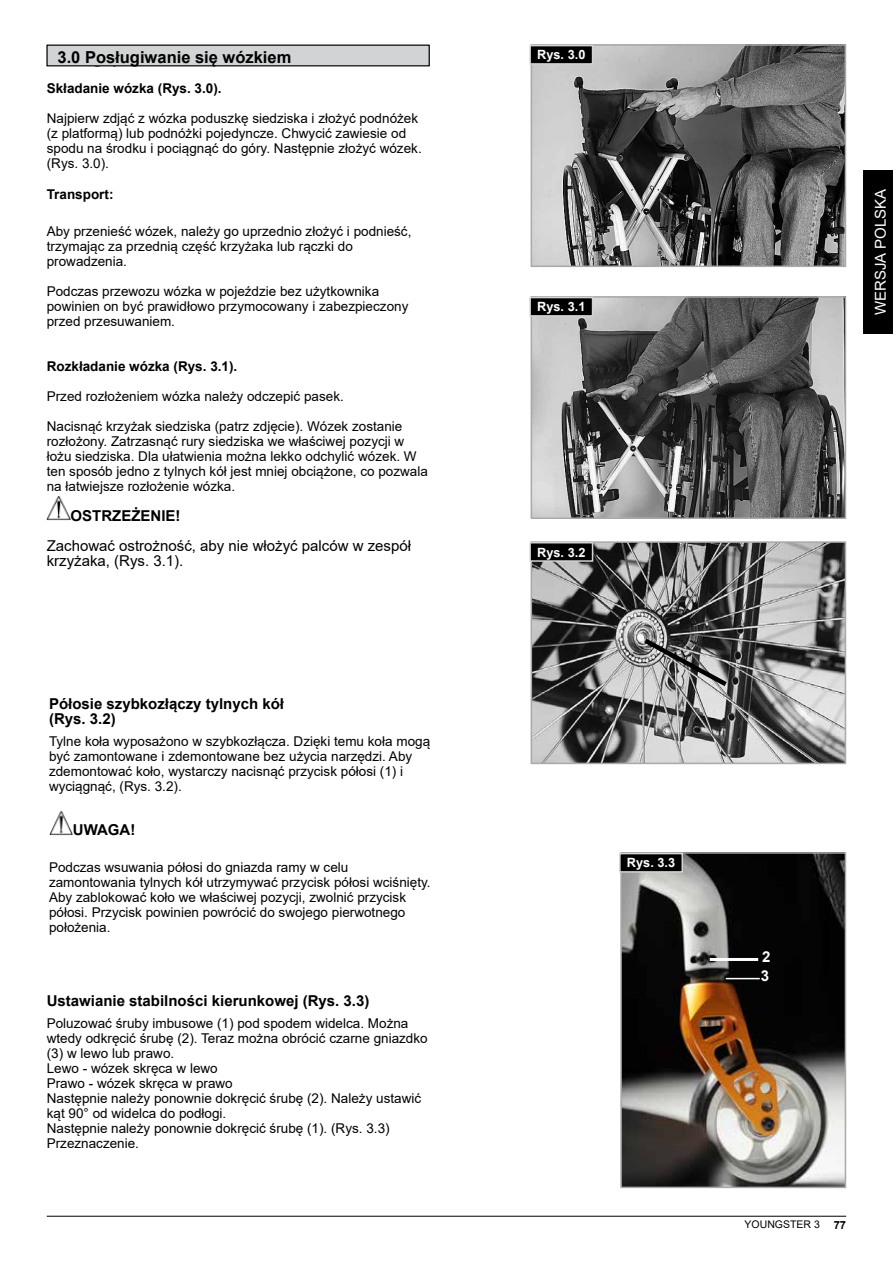
<style>
.page{position:relative;width:893px;height:1263px;background:#fff}
.page>*{position:absolute;margin:0;border:0;box-sizing:border-box;transform-origin:0 0}
.t1{font:700 16.5px "Arial";color:#000}
.t2{font:700 15px/15px "Arial";color:#000}
.t3{font:15px/15px "Arial";color:#000}
.t4{font:15px "Arial";color:#fff}
.t5{font:700 15px/19.5px "Arial";color:#fff}
.t6{font:13.5px/15px "Arial";color:#000}
.t7{font:700 13.5px "Arial";color:#000}
.t8{font:700 12.75px "Arial";color:#fff}
.t9{font:10.5px "Arial";color:#000}
.s1{font-weight:700;font-size:11.25px}
</style>
<div class="page">
<div style="left:863px;top:170px;width:30px;height:164px;background:#000"></div>
<hr style="left:47px;top:1216px;width:799px;height:1px;background:#000">
<img style="left:47px;top:496px;width:24px;height:25px">
<div style="left:47px;top:45px;width:382px;height:21px;background:#d1d3d4"></div>
<div style="left:47px;top:45px;width:382px;height:21px;border:1px solid #000"></div>
<img style="left:49px;top:811px;width:24px;height:24px">
<img style="left:534px;top:299px;width:309px;height:217px">
<div style="left:531px;top:296px;width:315px;height:223px;border:2px solid #a7a9ac"></div>
<div style="left:530px;top:298px;width:63px;height:18px;background:#000"></div>
<div style="left:529px;top:297px;width:64px;height:20px;border:2px solid #d1d3d4"></div>
<img style="left:534px;top:47px;width:309px;height:217px">
<div style="left:531px;top:44px;width:315px;height:223px;border:2px solid #a7a9ac"></div>
<div style="left:530px;top:46px;width:63px;height:18px;background:#000"></div>
<div style="left:529px;top:45px;width:64px;height:20px;border:2px solid #d1d3d4"></div>
<img style="left:534px;top:544px;width:309px;height:217px">
<div style="left:531px;top:541px;width:315px;height:223px;border:2px solid #a7a9ac"></div>
<div style="left:530px;top:543px;width:63px;height:18px;background:#000"></div>
<div style="left:529px;top:542px;width:64px;height:20px;border:2px solid #d1d3d4"></div>
<svg style="left:639px;top:635px;width:93px;height:55px;background:#7a7a7a"></svg>
<img style="left:623px;top:855px;width:220px;height:330px">
<div style="left:620px;top:852px;width:226px;height:336px;border:2px solid #a7a9ac"></div>
<div style="left:620px;top:853px;width:62px;height:19px;background:#000"></div>
<div style="left:619px;top:853px;width:64px;height:20px;border:2px solid #d1d3d4"></div>
<hr style="left:710px;top:958px;width:48px;height:3px;background:#fff">
<hr style="left:726px;top:978px;width:34px;height:1px;background:#fff">
<p class="t1" style="left:58px;top:46px;width:235px">3.0 Posługiwanie się wózkiem</p>
<p class="t1" style="left:58px;top:46px;width:70px">Przegląd</p>
<p class="t7" style="left:47px;top:78px;width:176px">Składanie wózka (Rys. 3.0).</p>
<p class="t6" style="left:47px;top:110px;width:376px">Najpierw zdjąć z wózka poduszkę siedziska i złożyć podnóżek (z platformą) lub podnóżki pojedyncze. Chwycić zawiesie od spodu na środku i pociągnąć do góry. Następnie złożyć wózek. (Rys. 3.0).</p>
<p class="t7" style="left:47px;top:185px;width:68px">Transport:</p>
<p class="t6" style="left:47px;top:223px;width:366px">Aby przenieść wózek, należy go uprzednio złożyć i podnieść, trzymając za przednią część krzyżaka lub rączki do prowadzenia.</p>
<p class="t6" style="left:47px;top:283px;width:363px">Podczas przewozu wózka w pojeździe bez użytkownika powinien on być prawidłowo przymocowany i zabezpieczony przed przesuwaniem.</p>
<p class="t7" style="left:47px;top:356px;width:192px">Rozkładanie wózka (Rys. 3.1).</p>
<p class="t6" style="left:47px;top:388px;width:299px">Przed rozłożeniem wózka należy odczepić pasek.</p>
<p class="t6" style="left:47px;top:418px;width:383px">Nacisnąć krzyżak siedziska (patrz zdjęcie). Wózek zostanie rozłożony. Zatrzasnąć rury siedziska we właściwej pozycji w łożu siedziska. Dla ułatwienia można lekko odchylić wózek. W ten sposób jedno z tylnych kół jest mniej obciążone, co pozwala na łatwiejsze rozłożenie wózka.</p>
<p class="t2" style="left:71px;top:508px;width:112px">OSTRZEŻENIE!</p>
<p class="t3" style="left:47px;top:538px;width:366px">Zachować ostrożność, aby nie włożyć palców w zespół krzyżaka, (Rys. 3.1).</p>
<p class="t2" style="left:49px;top:697px;width:237px">Półosie szybkozłączy tylnych kół (Rys. 3.2)</p>
<p class="t6" style="left:49px;top:734px;width:383px">Tylne koła wyposażono w szybkozłącza. Dzięki temu koła mogą być zamontowane i zdemontowane bez użycia narzędzi. Aby zdemontować koło, wystarczy nacisnąć przycisk półosi (1) i wyciągnąć, (Rys. 3.2).</p>
<p class="t2" style="left:73px;top:823px;width:64px">UWAGA!</p>
<p class="t6" style="left:49px;top:859px;width:383px">Podczas wsuwania półosi do gniazda ramy w celu zamontowania tylnych kół utrzymywać przycisk półosi wciśnięty.<br>Aby zablokować koło we właściwej pozycji, zwolnić przycisk półosi. Przycisk powinien powrócić do swojego pierwotnego położenia.</p>
<p class="t2" style="left:47px;top:993px;width:324px">Ustawianie stabilności kierunkowej (Rys. 3.3)</p>
<p class="t6" style="left:47px;top:1015px;width:382px">Poluzować śruby imbusowe (1) pod spodem widelca. Można wtedy odkręcić śrubę (2). Teraz można obrócić czarne gniazdko (3) w lewo lub prawo.<br>Lewo - wózek skręca w lewo<br>Prawo - wózek skręca w prawo<br>Następnie należy ponownie dokręcić śrubę (2). Należy ustawić kąt 90° od widelca do podłogi.<br>Następnie należy ponownie dokręcić śrubę (1). (Rys. 3.3)<br>Przeznaczenie.</p>
<p class="t8" style="left:537px;top:46px;width:50px">Rys. 3.0</p>
<p class="t8" style="left:537px;top:298px;width:50px">Rys. 3.1</p>
<p class="t8" style="left:537px;top:543px;width:50px">Rys. 3.2</p>
<p class="t4" style="left:870px;top:315px;width:128px;rotate:-90deg">WERSJA POLSKA</p>
<p class="t8" style="left:627px;top:854px;width:50px">Rys. 3.3</p>
<p class="t5" style="left:761px;top:947px;width:11px">2<br>3</p>
<p class="t9" style="left:745px;top:1217px;width:103px">YOUNGSTER 3 <span class="s1">77</span></p>
</div>
